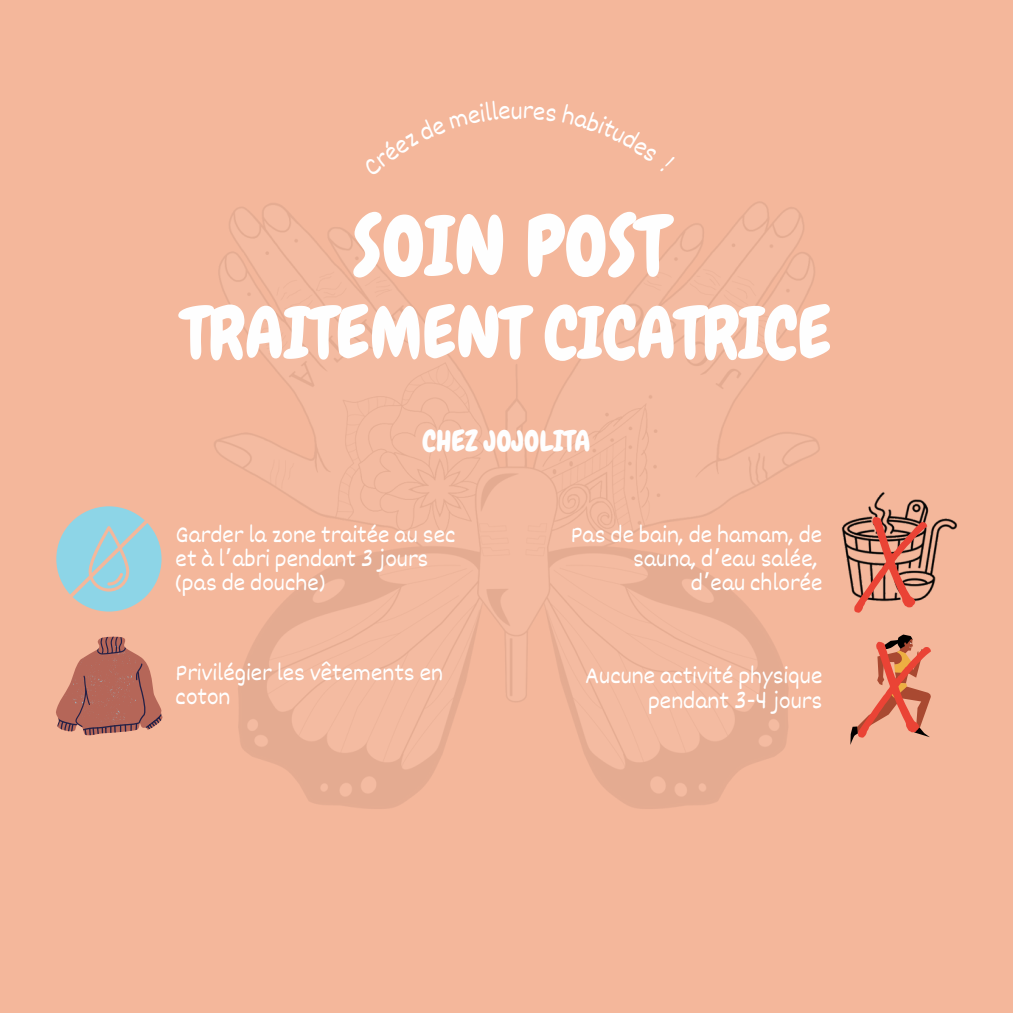
<style>
.page{position:relative;width:1013px;height:1013px;background:#fff}
.page>*{position:absolute;margin:0;border:0;box-sizing:border-box;transform-origin:0 0}
.t1{font:82.12px "Chewy";color:#fefefe}
.t2{font:71.25px "Chewy";color:#fefefe}
.t3{font:28.88px "Chewy";color:#fefefe}
.t4{font:24.38px/24.4px "Dekko";color:#fff;text-align:right}
.s1{font-family:"Noto Sans Gurmukhi"}
</style>
<div class="page">
<div style="left:0;top:0;width:1012px;height:1012px;background:#f4b79b"></div>
<svg style="left:56px;top:506px;width:105px;height:105px"></svg>
<svg style="left:56px;top:636px;width:107px;height:100px"></svg>
<img style="left:806px;top:453px;width:152px;height:143px">
<svg style="left:854px;top:516px;width:73px;height:97px"></svg>
<svg style="left:850px;top:634px;width:81px;height:111px"></svg>
<p class="t1" style="left:353px;top:194px;width:316px">SOIN POST</p>
<h2 class="t2" style="left:182px;top:288px;width:650px">TRAITEMENT CICATRICE</h2>
<h3 class="t3" style="left:422px;top:423px;width:170px">CHEZ JOJOLITA</h3>
<p class="t4" style="left:176px;top:521px;width:281px;text-align:left">Garder la zone traitée au sec et à l<span class="s1">’</span>abri pendant 3 jours (pas de douche)</p>
<p class="t4" style="left:176px;top:659px;width:269px;text-align:left">Privilégier les vêtements en coton</p>
<h4 class="t4" style="left:571px;top:521px;width:253px">Pas de bain, de hamam, de sauna, d<span class="s1">’</span>eau salée,</h4>
<p class="t4" style="left:691px;top:569px;width:133px">d<span class="s1">’</span>eau chlorée</p>
<p class="t4" style="left:585px;top:662px;width:239px">Aucune activité physique pendant 3-4 jours</p>
</div>
